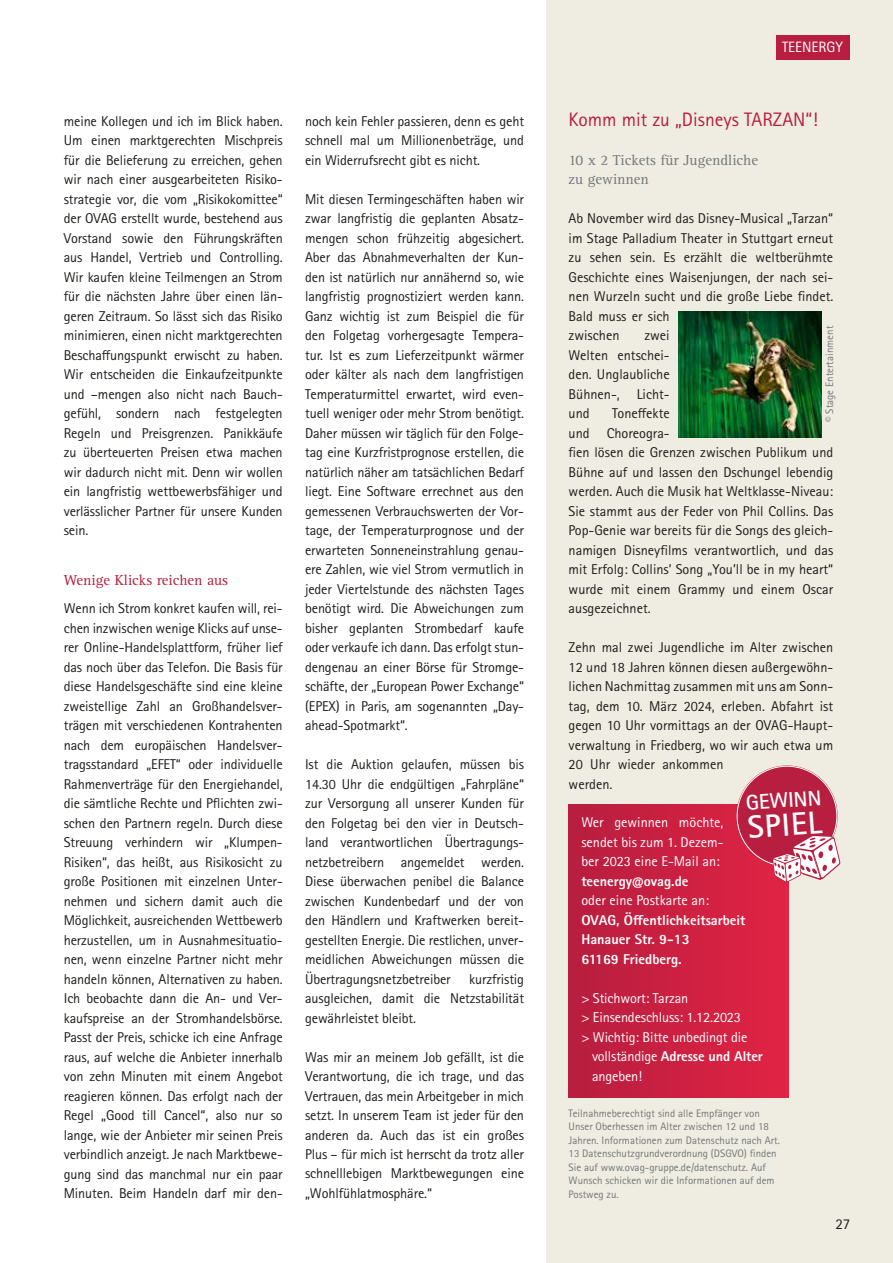
<style>
.page{position:relative;width:893px;height:1263px;background:#fff}
.page>*{position:absolute;margin:0;border:0;box-sizing:border-box;transform-origin:0 0}
.t1{font:700 32.1px "Rotis Sans Serif Std";color:#fff}
.t2{font:700 21.3px "Rotis Sans Serif Std";color:#fff}
.t3{font:19.5px "Rotis Sans Serif Std";color:#b71e3f}
.t4{font:15px/19.5px "Rotis Serif Std";color:#727777}
.t5{font:15px "Rotis Serif Std";color:#b71e3f}
.t6{font:15px "Rotis Sans Serif Std";color:#fff}
.t7{font:15px "Rotis Sans Serif Std";color:#1d1d1b}
.t8{font:14.25px/19.5px "Rotis Sans Serif Std";color:#1d1d1b;text-align:justify}
.t9{font:14.25px/19.5px "Rotis Sans Serif Std";letter-spacing:-.01em;color:#fff;text-align:justify}
.t10{font:800 14.25px/19.5px "Rotis Sans Serif Std";color:#fff}
.t11{font:10.8px/13.5px "Rotis Sans Serif Std";color:#727777}
.s1{font-weight:400}
</style>
<div class="page">
<div style="left:546px;top:0;width:347px;height:1263px;background:#efede2"></div>
<div style="left:569px;top:805px;width:219px;height:292px;background:linear-gradient(to right,#b71e3f,#e12344)"></div>
<div style="left:736px;top:765px;width:102px;height:102px;background:#b71e3f;border-radius:50%"></div>
<svg style="left:773px;top:835px;width:67px;height:48px"></svg>
<img style="left:678px;top:311px;width:144px;height:127px">
<div style="left:776px;top:35px;width:73px;height:25px;background:#b71e3f"></div>
<p class="t8" style="left:64px;top:111px;width:221px">meine Kollegen und ich im Blick haben.<br>Um einen marktgerechten Mischpreis für die Belieferung zu erreichen, gehen wir nach einer ausgearbeiteten Risiko&shy;strategie vor, die vom „Risikokomittee“ der OVAG erstellt wurde, bestehend aus Vorstand sowie den Führungskräften aus Handel, Vertrieb und Controlling.<br>Wir kaufen kleine Teilmengen an Strom für die nächsten Jahre über einen län&shy;geren Zeitraum. So lässt sich das Risiko minimieren, einen nicht marktgerechten Beschaffungspunkt erwischt zu haben.<br>Wir entscheiden die Einkaufzeitpunkte und –mengen also nicht nach Bauch&shy;gefühl, sondern nach festgelegten Regeln und Preisgrenzen. Panikkäufe zu überteuerten Preisen etwa machen wir dadurch nicht mit. Denn wir wollen ein langfristig wettbewerbsfähiger und verlässlicher Partner für unsere Kunden sein.</p>
<p class="t5" style="left:64px;top:571px;width:166px">Wenige Klicks reichen aus</p>
<p class="t8" style="left:64px;top:599px;width:221px">Wenn ich Strom konkret kaufen will, rei&shy;chen inzwischen wenige Klicks auf unse&shy;rer Online-Handelsplattform, früher lief das noch über das Telefon. Die Basis für diese Handelsgeschäfte sind eine kleine zweistellige Zahl an Großhandelsver&shy;trägen mit verschiedenen Kontrahenten nach dem europäischen Handelsver&shy;tragsstandard „EFET“ oder individuelle Rahmenverträge für den Energiehandel, die sämtliche Rechte und Pflichten zwi&shy;schen den Partnern regeln. Durch diese Streuung verhindern wir „Klumpen-Risiken“, das heißt, aus Risikosicht zu große Positionen mit einzelnen Unter&shy;nehmen und sichern damit auch die Möglichkeit, ausreichenden Wettbewerb herzustellen, um in Ausnahmesituatio&shy;nen, wenn einzelne Partner nicht mehr handeln können, Alternativen zu haben.<br>Ich beobachte dann die An- und Ver&shy;kaufspreise an der Stromhandelsbörse.<br>Passt der Preis, schicke ich eine Anfrage raus, auf welche die Anbieter innerhalb von zehn Minuten mit einem Angebot reagieren können. Das erfolgt nach der Regel „Good till Cancel“, also nur so lange, wie der Anbieter mir seinen Preis verbindlich anzeigt. Je nach Marktbewe&shy;gung sind das manchmal nur ein paar Minuten. Beim Handeln darf mir den-</p>
<p class="t8" style="left:305px;top:111px;width:221px">noch kein Fehler passieren, denn es geht schnell mal um Millionenbeträge, und ein Widerrufsrecht gibt es nicht.</p>
<p class="t8" style="left:305px;top:189px;width:221px">Mit diesen Termingeschäften haben wir zwar langfristig die geplanten Absatz&shy;mengen schon frühzeitig abgesichert.<br>Aber das Abnahmeverhalten der Kun&shy;den ist natürlich nur annähernd so, wie langfristig prognostiziert werden kann.<br>Ganz wichtig ist zum Beispiel die für den Folgetag vorhergesagte Tempera&shy;tur. Ist es zum Lieferzeitpunkt wärmer oder kälter als nach dem langfristigen Temperaturmittel erwartet, wird even&shy;tuell weniger oder mehr Strom benötigt.<br>Daher müssen wir täglich für den Folge&shy;tag eine Kurzfristprognose erstellen, die natürlich näher am tatsächlichen Bedarf liegt. Eine Software errechnet aus den gemessenen Verbrauchswerten der Vor&shy;tage, der Temperaturprognose und der erwarteten Sonneneinstrahlung genau&shy;ere Zahlen, wie viel Strom vermutlich in jeder Viertelstunde des nächsten Tages benötigt wird. Die Abweichungen zum bisher geplanten Strombedarf kaufe oder verkaufe ich dann. Das erfolgt stun&shy;dengenau an einer Börse für Stromge&shy;schäfte, der „European Power Exchange“ (EPEX) in Paris, am sogenannten „Day&shy;ahead-Spotmarkt“.</p>
<p class="t8" style="left:305px;top:755px;width:221px">Ist die Auktion gelaufen, müssen bis 14.30 Uhr die endgültigen „Fahrpläne“ zur Versorgung all unserer Kunden für den Folgetag bei den vier in Deutsch&shy;land verantwortlichen Übertragungs&shy;netzbetreibern angemeldet werden.<br>Diese überwachen penibel die Balance zwischen Kundenbedarf und der von den Händlern und Kraftwerken bereit&shy;gestellten Energie. Die restlichen, unver&shy;meidlichen Abweichungen müssen die Übertragungsnetzbetreiber</p>
<p class="t8" style="left:305px;top:969px;width:220px;text-indent:164px">kurzfristig ausgleichen, damit die Netzstabilität gewährleistet bleibt.</p>
<p class="t8" style="left:305px;top:1047px;width:220px">Was mir an meinem Job gefällt, ist die Verantwortung, die ich trage, und das Vertrauen, das mein Arbeitgeber in mich setzt. In unserem Team ist jeder für den anderen da. Auch das ist ein großes Plus – für mich ist herrscht da trotz aller schnelllebigen Marktbewegungen eine „Wohlfühlatmosphäre.“</p>
<p class="t6" style="left:782px;top:38px;width:62px">TEENERGY</p>
<h3 class="t3" style="left:569px;top:108px;width:251px">Komm mit zu „Disneys TARZAN“!</h3>
<p class="t4" style="left:569px;top:150px;width:191px">10 x 2 Tickets für Jugendliche zu gewinnen</p>
<p class="t8" style="left:569px;top:209px;width:266px;text-align:left">Ab November wird das Disney-Musical „Tarzan“ im Stage Palladium Theater in Stuttgart erneut zu sehen sein. Es erzählt die weltberühmte Geschichte eines Waisenjungen, der nach sei&shy;nen Wurzeln sucht und die große Liebe findet.<br>Bald muss er sich<br>zwischen</p>
<p class="t11" style="left:823px;top:422px;width:98px;rotate:-90deg">© Stage Entertainment</p>
<p class="t8" style="left:569px;top:326px;width:103px;text-indent:76px">zwei Welten entschei&shy;den. Unglaubliche Bühnen-, Licht&shy;und</p>
<p class="t8" style="left:569px;top:404px;width:266px;text-align:left;text-indent:43px">Toneffekte<br>und Choreogra-<br>fien lösen die Grenzen zwischen Publikum und Bühne auf und lassen den Dschungel lebendig werden. Auch die Musik hat Weltklasse-Niveau:<br>Sie stammt aus der Feder von Phil Collins. Das Pop-Genie war bereits für die Songs des gleich&shy;namigen Disneyfilms verantwortlich, und das mit Erfolg: Collins’ Song „You’ll be in my heart“ wurde mit einem Grammy und einem Oscar ausgezeichnet.</p>
<p class="t8" style="left:569px;top:638px;width:266px;text-align:left">Zehn mal zwei Jugendliche im Alter zwischen 12 und 18 Jahren können diesen außergewöhn&shy;lichen Nachmittag zusammen mit uns am Sonn&shy;tag, dem 10. März 2024, erleben. Abfahrt ist gegen 10 Uhr vormittags an der OVAG-Haupt&shy;verwaltung in Friedberg, wo wir auch etwa um 20 Uhr wieder ankommen<br>werden.</p>
<h2 class="t2" style="left:745px;top:789px;width:77px;rotate:-4deg">GEWINN</h2>
<h1 class="t1" style="left:746px;top:807px;width:76px;rotate:-4deg">SPIEL</h1>
<p class="t9" style="left:581px;top:813px;width:144px">Wer gewinnen möchte, sendet bis zum 1. Dezem&shy;ber 2023 eine E-Mail an:</p>
<p class="t10" style="left:581px;top:871px;width:109px">teenergy@ovag.de</p>
<p class="t9" style="left:581px;top:891px;width:129px">oder eine Postkarte an:</p>
<p class="t10" style="left:581px;top:910px;width:166px">OVAG, Öffentlichkeitsarbeit<br>Hanauer Str. 9-13<br>61169 Friedberg.</p>
<p class="t9" style="left:581px;top:988px;width:108px">&gt; Stichwort: Tarzan</p>
<p class="t9" style="left:581px;top:1008px;width:161px">&gt; Einsendeschluss: 1.12.2023</p>
<p class="t9" style="left:581px;top:1027px;width:167px">&gt; Wichtig: Bitte unbedingt die</p>
<p class="t10" style="left:592px;top:1046px;width:172px"><span class="s1">vollständige</span> Adresse und Alter</p>
<p class="t9" style="left:592px;top:1066px;width:52px">angeben!</p>
<p class="t11" style="left:569px;top:1106px;width:213px">Teilnahmeberechtigt sind alle Empfänger von Unser Oberhessen im Alter zwischen 12 und 18<br>Jahren. Informationen zum Datenschutz nach Art.<br>13 Datenschutzgrundverordnung (DSGVO) finden Sie auf www.ovag-gruppe.de/datenschutz. Auf Wunsch schicken wir die Informationen auf dem Postweg zu.</p>
<p class="t7" style="left:835px;top:1215px;width:16px">27</p>
</div>
